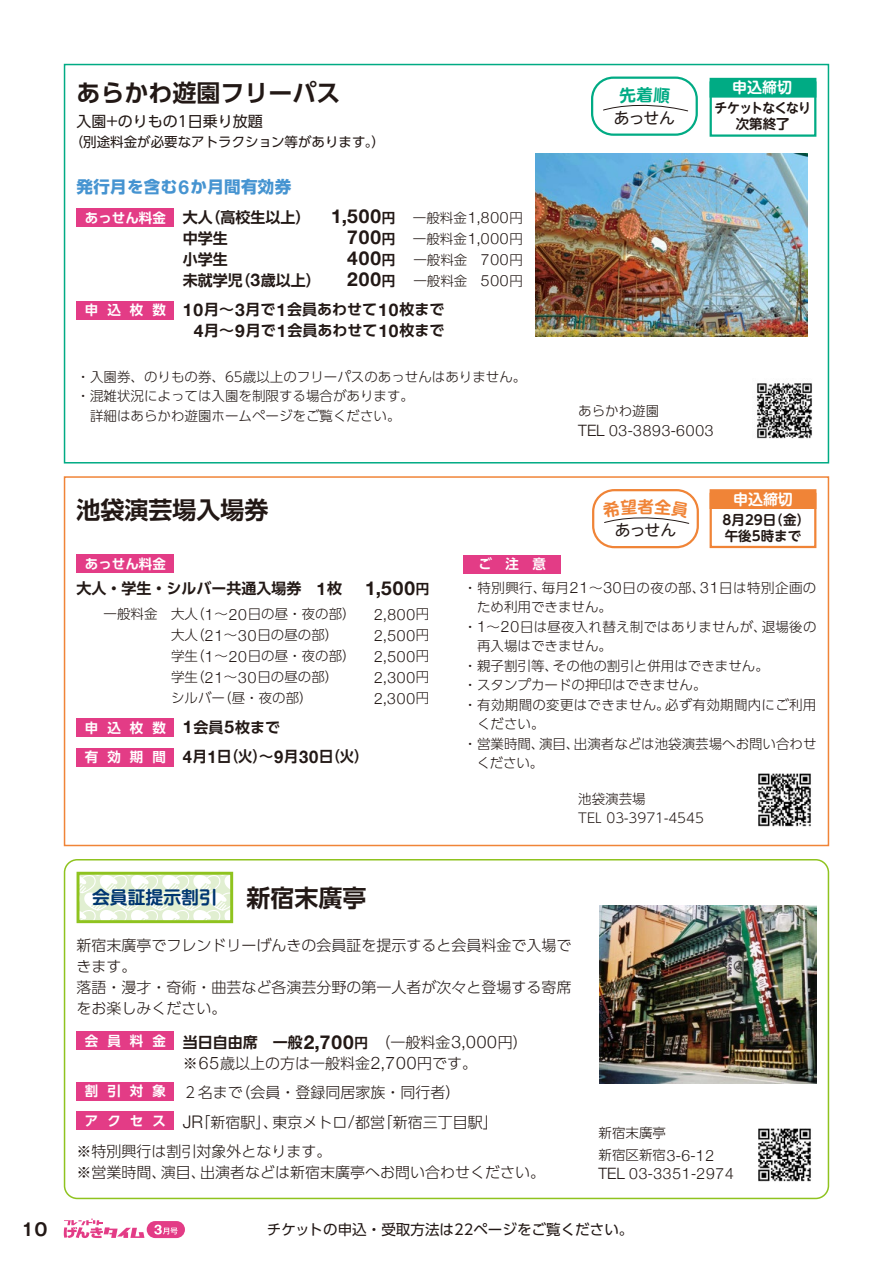
<style>
.page{position:relative;width:893px;height:1263px;background:#fff}
.page>*{position:absolute;margin:0;border:0;box-sizing:border-box;transform-origin:0 0}
.t1{font:700 24px "UD Shin Go Pr 6 N De";color:#221815}
.t2{font:700 19.2px "Helvetica Neue";letter-spacing:.055em;color:#221815}
.t3{font:700 17.85px "UD Shin M Go Pr 6 N De";color:#003670}
.t4{font:700 17.25px "Gothic MB101 Pro De";color:#221815}
.t5{font:700 16.5px "UD Shin Go Pro";letter-spacing:.02em;color:#4694d1}
.t6{font:700 16.5px "UD Shin M Go Pr 6 N De";color:#00ab84}
.t7{font:700 16.5px "UD Shin M Go Pr 6 N De";color:#f08437}
.t8{font:15.75px "UD Shin M Go Pr 6 N";letter-spacing:-.05em;color:#221815}
.t9{font:300 15.6px/18px "Helvetica Neue";letter-spacing:.055em;color:#221815}
.t10{font:300 15px/21px "UD Shin Go Pr 6 N";color:#221815}
.t11{font:700 15px/21px "UD Shin Go Pro De";color:#221815;text-align:right}
.t12{font:15px "UD Shin Go Pr 6 N";color:#221815}
.t13{font:700 15px "UD Shin M Go Pr 6 N De";color:#fff}
.t14{font:14.55px "UD Shin Go Pr 6 N";color:#221815}
.t15{font:300 13.5px/19.5px "UD Shin Go Pro";color:#221815}
.t16{font:700 13.5px/29.5px "UD Shin Go Pr 6 N De";letter-spacing:.665em;color:#fff}
.t17{font:300 13.5px "UD Shin Go Pro";letter-spacing:.035em;color:#221815}
.t18{font:300 13.5px "UD Shin Go Pro";letter-spacing:.02em;color:#221815}
.t19{font:13.5px "UD Shin Go Pr 6 N";color:#221815}
.t20{font:700 13.5px/16.5px "UD Shin M Go Pr 6 N De";color:#221815}
.t21{font:700 13.5px "UD Shin M Go Pr 6 N De";letter-spacing:-.055em;color:#221815;scale:.95 1}
.t22{font:300 13.5px "UD Shin Go Pr 6 N";color:#221815}
.s1{font-family:"Helvetica Neue";font-size:19.2px}
.s2{font-size:13.5px}
.s3{font-family:"Helvetica Neue";font-size:15.6px}
.s4{font-family:"UD Shin Go Pro De";font-size:13.5px}
.s5{font-family:"Helvetica Neue";font-size:17.4px}
.s6{font-family:"UD Shin Go Pro";font-size:13.5px}
.s7{font-family:"UD Shin Go Pr 6 N De";font-size:24px;color:#221815}
.s8{font-family:"UD Shin Go Pr 6 N";font-weight:300}
.s9{font-family:"Helvetica Neue";font-weight:300;font-size:17.4px}
.s10{font-family:"UD Shin Go Pr 6 N";font-size:13.5px}
</style>
<div class="page">
<div style="left:64px;top:64px;width:765px;height:399px;border:2px solid #00ab84"></div>
<div style="left:77px;top:208px;width:97px;height:19px;background:#e33c86"></div>
<div style="left:77px;top:301px;width:97px;height:18px;background:#e33c86"></div>
<div style="left:710px;top:81px;width:106px;height:56px;background:#fff;border:2px solid #00ab84"></div>
<div style="left:710px;top:78px;width:106px;height:20px;background:#00ab84;border:2px solid #00ab84"></div>
<div style="left:591px;top:77px;width:107px;height:59px;border:2px solid #00ab84;border-radius:21px"></div>
<img style="left:757px;top:383px;width:55px;height:56px">
<img style="left:536px;top:154px;width:272px;height:183px">
<div style="left:64px;top:476px;width:765px;height:370px;border:2px solid #f08437"></div>
<div style="left:463px;top:555px;width:98px;height:18px;background:#e33c86"></div>
<div style="left:77px;top:555px;width:97px;height:18px;background:#e33c86"></div>
<div style="left:77px;top:718px;width:97px;height:19px;background:#e33c86"></div>
<div style="left:77px;top:748px;width:97px;height:18px;background:#e33c86"></div>
<div style="left:592px;top:489px;width:107px;height:59px;border:2px solid #f08437;border-radius:21px"></div>
<div style="left:710px;top:493px;width:106px;height:55px;background:#fff;border:2px solid #f08437"></div>
<div style="left:710px;top:489px;width:106px;height:20px;background:#f08437;border:2px solid #f08437"></div>
<img style="left:758px;top:773px;width:53px;height:54px">
<div style="left:64px;top:859px;width:765px;height:340px;border:2px solid #8fc31f;border-radius:13px"></div>
<svg style="left:81px;top:876px;width:148px;height:43px"></svg>
<div style="left:77px;top:872px;width:156px;height:51px;border:3px solid #8fc31f"></div>
<div style="left:77px;top:1031px;width:97px;height:19px;background:#e33c86"></div>
<div style="left:77px;top:1082px;width:97px;height:18px;background:#e33c86"></div>
<div style="left:77px;top:1111px;width:97px;height:19px;background:#e33c86"></div>
<img style="left:758px;top:1128px;width:53px;height:54px">
<img style="left:600px;top:906px;width:216px;height:177px">
<svg style="left:64px;top:1218px;width:80px;height:20px"></svg>
<div style="left:147px;top:1221px;width:38px;height:17px;background:#e33c86;border-radius:9px"></div>
<svg style="left:154px;top:1225px;width:24px;height:9px"></svg>
<svg style="left:603px;top:104px;width:85px;height:8px"></svg>
<svg style="left:604px;top:517px;width:86px;height:7px"></svg>
<p class="t4" style="left:21px;top:1215px;width:28px">10</p>
<h1 class="t1" style="left:77px;top:73px;width:266px">あらかわ遊園フリーパス</h1>
<p class="t12" style="left:77px;top:109px;width:188px">入園+のりもの1日乗り放題</p>
<p class="t19" style="left:70px;top:131px;width:317px">（別途料金が必要なアトラクション等があります。）</p>
<p class="t5" style="left:77px;top:173px;width:216px">発行月を含む<span class="s1">6</span>か月間有効券</p>
<p class="t11" style="left:183px;top:206px;width:214px">大人（高校生以上） <span class="s1">1,500</span><span class="s2">円</span></p>
<p class="t15" style="left:413px;top:207px;width:112px">一般料金<span class="s3">1,800</span>円</p>
<p class="t11" style="left:183px;top:227px;width:47px">中学生</p>
<h2 class="t2" style="left:347px;top:222px;width:50px">700<span class="s4">円</span></h2>
<p class="t15" style="left:413px;top:228px;width:112px">一般料金<span class="s3">1,000</span>円</p>
<p class="t11" style="left:183px;top:248px;width:47px">小学生</p>
<h2 class="t2" style="left:347px;top:243px;width:50px">400<span class="s4">円</span></h2>
<p class="t15" style="left:413px;top:249px;width:111px">一般料金　<span class="s3">700</span>円</p>
<p class="t11" style="left:183px;top:269px;width:140px">未就学児（<span class="s5">3</span>歳以上）</p>
<h2 class="t2" style="left:347px;top:264px;width:50px">200<span class="s4">円</span></h2>
<p class="t15" style="left:413px;top:270px;width:111px">一般料金　<span class="s3">500</span>円</p>
<p class="t11" style="left:183px;top:299px;width:263px"><span class="s5">10</span>月～<span class="s5">3</span>月で<span class="s5">1</span>会員あわせて<span class="s5">10</span>枚まで<br><span class="s5">4</span>月～<span class="s5">9</span>月で<span class="s5">1</span>会員あわせて<span class="s5">10</span>枚まで</p>
<p class="t16" style="left:85px;top:202px;width:82px">あっせん料金</p>
<p class="t16" style="left:85px;top:295px;width:82px">申込枚数</p>
<p class="t13" style="left:732px;top:75px;width:61px">申込締切</p>
<p class="t21" style="left:714px;top:96px;width:103px">チケットなくなり</p>
<p class="t6" style="left:636px;top:80px;width:18px">着</p>
<p class="t8" style="left:614px;top:105px;width:63px">あっせん</p>
<p class="t20" style="left:736px;top:115px;width:55px">次第終了</p>
<p class="t15" style="left:77px;top:366px;width:451px">・入園券、のりもの券、65歳以上のフリーパスのあっせんはありません。</p>
<p class="t15" style="left:77px;top:386px;width:339px">・混雑状況によっては入園を制限する場合があります。</p>
<p class="t15" style="left:90px;top:405px;width:312px">詳細はあらかわ遊園ホームページをご覧ください。</p>
<p class="t15" style="left:578px;top:401px;width:82px">あらかわ遊園</p>
<p class="t9" style="left:578px;top:420px;width:137px">TEL 03-3893-6003</p>
<h1 class="t1" style="left:77px;top:490px;width:194px">池袋演芸場入場券</h1>
<p class="t16" style="left:85px;top:549px;width:82px">あっせん料金</p>
<p class="t11" style="left:77px;top:577px;width:354px">大人・学生・シルバー共通入場券　<span class="s5">1</span>枚 <span class="s1">1,500</span><span class="s2">円</span></p>
<p class="t15" style="left:104px;top:604px;width:254px">一般料金　大人（<span class="s3">1</span>〜<span class="s3">20</span>日の昼・夜の部）</p>
<p class="t9" style="left:374px;top:604px;width:57px">2,800<span class="s6">円</span></p>
<p class="t15" style="left:171px;top:625px;width:169px">大人（<span class="s3">21</span>〜<span class="s3">30</span>日の昼の部）</p>
<p class="t9" style="left:374px;top:625px;width:57px">2,500<span class="s6">円</span></p>
<p class="t15" style="left:171px;top:646px;width:186px">学生（<span class="s3">1</span>〜<span class="s3">20</span>日の昼・夜の部）</p>
<p class="t9" style="left:374px;top:646px;width:57px">2,500<span class="s6">円</span></p>
<p class="t15" style="left:171px;top:667px;width:169px">学生（<span class="s3">21</span>〜<span class="s3">30</span>日の昼の部）</p>
<p class="t9" style="left:374px;top:667px;width:57px">2,300<span class="s6">円</span></p>
<p class="t15" style="left:171px;top:688px;width:143px">シルバー（昼・夜の部）</p>
<p class="t9" style="left:374px;top:688px;width:57px">2,300<span class="s6">円</span></p>
<p class="t11" style="left:183px;top:712px;width:187px;line-height:29.5px;text-align:left"><span class="s5">1</span>会員<span class="s5">5</span>枚まで<br><span class="s5">4</span>月<span class="s5">1</span>日（火）～<span class="s5">9</span>月<span class="s5">30</span>日（火）</p>
<p class="t16" style="left:85px;top:712px;width:82px">申込枚数有効期間</p>
<h3 class="t3" style="left:92px;top:882px;width:276px">会員証提示割引 <span class="s7">新宿末廣亭</span></h3>
<p class="t7" style="left:638px;top:493px;width:18px">者</p>
<p class="t13" style="left:733px;top:486px;width:61px">申込締切</p>
<p class="t20" style="left:723px;top:510px;width:89px">8月29日（金）午後5時まで</p>
<p class="t8" style="left:615px;top:517px;width:63px">あっせん</p>
<p class="t16" style="left:479px;top:549px;width:69px">ご　注　意</p>
<p class="t17" style="left:463px;top:577px;width:354px">・特別興行、毎月<span class="s3">21</span>〜<span class="s3">30</span>日の夜の部、<span class="s3">31</span>日は特別企画の</p>
<p class="t15" style="left:477px;top:597px;width:136px">ため利用できません。</p>
<p class="t15" style="left:463px;top:616px;width:355px">・<span class="s3">1</span>〜<span class="s3">20</span>日は昼夜入れ替え制ではありませんが、退場後の</p>
<p class="t15" style="left:477px;top:636px;width:136px">再入場はできません。</p>
<p class="t15" style="left:463px;top:655px;width:307px">・親子割引等、その他の割引と併用はできません。</p>
<p class="t15" style="left:463px;top:675px;width:244px">・スタンプカードの押印はできません。</p>
<p class="t18" style="left:463px;top:694px;width:354px">・有効期間の変更はできません。必ず有効期間内にご利用</p>
<p class="t15" style="left:477px;top:714px;width:69px">ください。</p>
<p class="t15" style="left:463px;top:733px;width:354px">・営業時間、演目、出演者などは池袋演芸場へお問い合わせ</p>
<p class="t15" style="left:477px;top:753px;width:68px">ください。</p>
<p class="t15" style="left:578px;top:788px;width:127px">池袋演芸場<br>TEL 03-3971-4545</p>
<p class="t10" style="left:77px;top:934px;width:496px">新宿末廣亭でフレンドリーげんきの会員証を提示すると会員料金で入場できます。<br>落語・漫才・奇術・曲芸など各演芸分野の第一人者が次々と登場する寄席をお楽しみください。</p>
<p class="t11" style="left:183px;top:1031px;width:347px">当日自由席　一般<span class="s1">2,700</span><span class="s2">円</span><span class="s8">　（一般料金</span><span class="s9">3,000</span><span class="s8">円）</span></p>
<p class="t10" style="left:183px;top:1052px;width:296px">※<span class="s5">65</span>歳以上の方は一般料金<span class="s5">2,700</span>円です。</p>
<p class="t10" style="left:183px;top:1082px;width:279px">２名まで（会員・登録同居家族・同行者）</p>
<p class="t10" style="left:183px;top:1111px;width:316px"><span class="s5">JR</span>「新宿駅」、東京メトロ<span class="s5">/</span>都営「新宿三丁目駅」</p>
<p class="t10" style="left:77px;top:1141px;width:256px">※特別興行は割引対象外となります。</p>
<p class="t10" style="left:77px;top:1162px;width:470px">※営業時間、演目、出演者などは新宿末廣亭へお問い合わせください。</p>
<p class="t16" style="left:85px;top:1025px;width:82px">会員料金</p>
<p class="t16" style="left:85px;top:1076px;width:82px">割引対象アクセス</p>
<p class="t22" style="left:598px;top:1122px;width:69px">新宿末廣亭</p>
<p class="t9" style="left:598px;top:1145px;width:137px"><span class="s10">新宿区新宿</span>3-6-12<br>TEL 03-3351-2974</p>
<p class="t14" style="left:267px;top:1217px;width:368px">チケットの申込・受取方法は22ページをご覧ください。</p>
</div>
